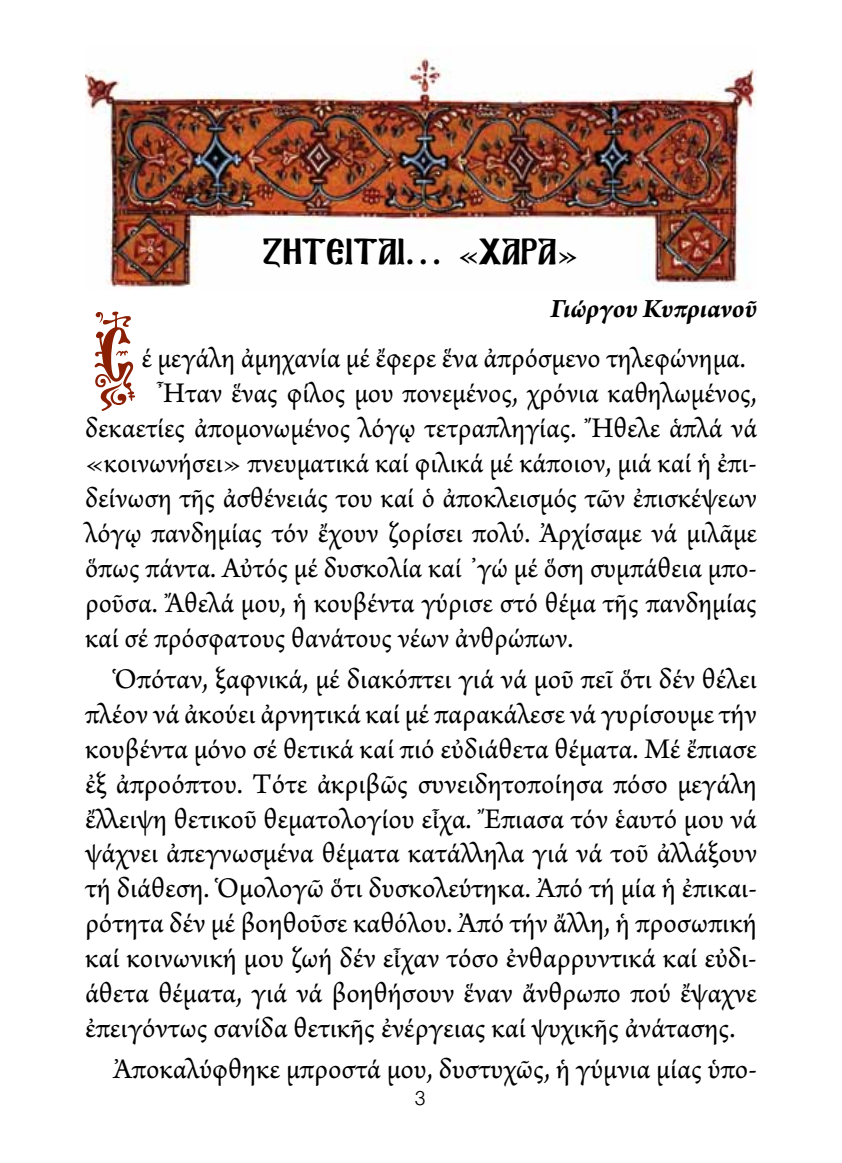
<style>
.page{position:relative;width:842px;height:1163px;background:#fff}
.page>*{position:absolute;margin:0;border:0;box-sizing:border-box;transform-origin:0 0}
.t1{font:100px "Mg Konstantinos Normal";color:#8a1f03}
.t2{font:32px "Mg Ekklisia Normal";color:#000}
.t3{font:30px/35px "Arno Pro";color:#000;text-align:justify}
.t4{font:italic 700 28px "Arno Pro";letter-spacing:-.005em;color:#000}
.t5{font:300 20px "UB Helvetica";color:#000}
.s1{font-family:"Arno Pro";font-weight:700}
</style>
<div class="page">
<img style="left:85px;top:57px;width:672px;height:232px">
<p class="t2" style="left:263px;top:238px;width:317px">ZHTEITAI<span class="s1">. . . «</span>XARA<span class="s1">»</span></p>
<h1 class="t1" style="left:95px;top:311px;width:47px">S</h1>
<p class="t4" style="left:551px;top:292px;width:208px">Γιώργου Κυπριανοῦ</p>
<p class="t3" style="left:141px;top:342px;width:606px">έ μεγάλη ἀμηχανία μέ ἔφερε ἕνα ἀπρόσμενο τηλεφώνημα.</p>
<p class="t3" style="left:157px;top:377px;width:601px">Ἦταν ἕνας φίλος μου πονεμένος, χρόνια καθηλωμένος,</p>
<p class="t3" style="left:85px;top:412px;width:673px">δεκαετίες ἀπομονωμένος λόγῳ τετραπληγίας. Ἤθελε ἁπλά νά</p>
<p class="t3" style="left:85px;top:447px;width:673px">«κοινωνήσει» πνευματικά καί φιλικά μέ κάποιον, μιά καί ἡ ἐπι-</p>
<p class="t3" style="left:85px;top:482px;width:673px">δείνωση τῆς ἀσθένειάς του καί ὁ ἀποκλεισμός τῶν ἐπισκέψεων</p>
<p class="t3" style="left:85px;top:517px;width:673px">λόγῳ πανδημίας τόν ἔχουν ζορίσει πολύ. Ἀρχίσαμε νά μιλᾶμε</p>
<p class="t3" style="left:85px;top:552px;width:673px">ὅπως πάντα. Αὐτός μέ δυσκολία καί ᾽γώ μέ ὅση συμπάθεια μπο-</p>
<p class="t3" style="left:85px;top:587px;width:673px">ροῦσα. Ἄθελά μου, ἡ κουβέντα γύρισε στό θέμα τῆς πανδημίας</p>
<p class="t3" style="left:85px;top:622px;width:490px">καί σέ πρόσφατους θανάτους νέων ἀνθρώπων.</p>
<p class="t3" style="left:85px;top:662px;width:673px;text-indent:28px">Ὁπόταν, ξαφνικά, μέ διακόπτει γιά νά μοῦ πεῖ ὅτι δέν θέλει πλέον νά ἀκούει ἀρνητικά καί μέ παρακάλεσε νά γυρίσουμε τήν κουβέντα μόνο σέ θετικά καί πιό εὐδιάθετα θέματα. Μέ ἔπιασε ἐξ ἀπροόπτου. Τότε ἀκριβῶς συνειδητοποίησα πόσο μεγάλη ἔλλειψη θετικοῦ θεματολογίου εἶχα. Ἔπιασα τόν ἑαυτό μου νά ψάχνει ἀπεγνωσμένα θέματα κατάλληλα γιά νά τοῦ ἀλλάξουν τή διάθεση. Ὁμολογῶ ὅτι δυσκολεύτηκα. Ἀπό τή μία ἡ ἐπικαι&shy;ρότητα δέν μέ βοηθοῦσε καθόλου. Ἀπό τήν ἄλλη, ἡ προσωπική καί κοινωνική μου ζωή δέν εἶχαν τόσο ἐνθαρρυντικά καί εὐδι&shy;άθετα θέματα, γιά νά βοηθήσουν ἕναν ἄνθρωπο πού ἔψαχνε ἐπειγόντως σανίδα θετικῆς ἐνέργειας καί ψυχικῆς ἀνάτασης.</p>
<p class="t3" style="left:113px;top:1052px;width:645px">Ἀποκαλύφθηκε μπροστά μου, δυστυχῶς, ἡ γύμνια μίας ὑπο-</p>
<p class="t5" style="left:415px;top:1085px;width:12px">3</p>
</div>
